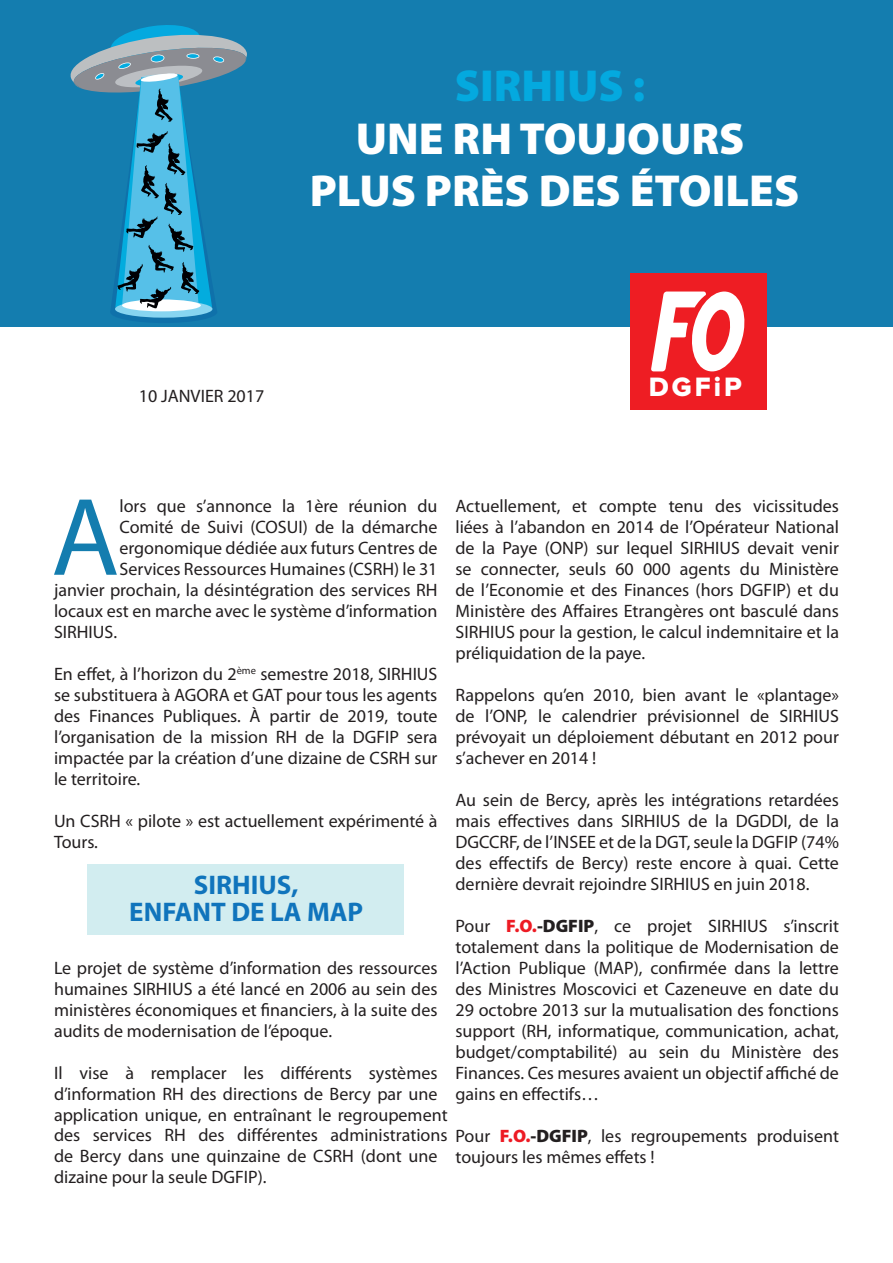
<style>
.page{position:relative;width:893px;height:1263px;background:#fff}
.page>*{position:absolute;margin:0;border:0;box-sizing:border-box;transform-origin:0 0}
.t1{font:111.45px "Myriad Pro";color:#147daf}
.t2{font:900 45px/52.5px "Myriad Pro";color:#fff;text-align:center}
.t3{font:900 45px "Myriad Pro";color:#04a9df}
.t4{font:27.6px "Proxima Nova Extrabld";letter-spacing:.11em;color:#fff}
.t5{font:700 27px "Myriad Pro";color:#1074bc}
.t6{font:18px/21px "Myriad Pro";color:#231f20;text-align:justify}
.s1{font-weight:900;color:#ed1b24}
.s2{font-weight:900}
</style>
<div class="page">
<div style="left:0;top:0;width:893px;height:326px;background:#147daf"></div>
<div style="left:110px;top:301px;width:107px;height:22px;background:#0f71aa;border-radius:50%"></div>
<div style="left:115px;top:300px;width:97px;height:18px;background:#87d5f1;border-radius:50%"></div>
<svg style="left:70px;top:25px;width:177px;height:288px"></svg>
<div style="left:630px;top:273px;width:136px;height:137px;background:#ee1d23"></div>
<svg style="left:651px;top:291px;width:94px;height:80px"></svg>
<div style="left:87px;top:864px;width:317px;height:70px;background:#d2edf0"></div>
<h2 class="t3" style="left:455px;top:61px;width:192px">SIRHIUS :</h2>
<h2 class="t2" style="left:310px;top:113px;width:491px">UNE RH TOUJOURS<br>PLUS PRÈS DES ÉTOILES</h2>
<p class="t6" style="left:139px;top:385px;width:127px">10 JANVIER 2017</p>
<p class="t4" style="left:649px;top:375px;width:95px">DGFiP</p>
<p class="t1" style="left:51px;top:469px;width:70px">A</p>
<p class="t6" style="left:119px;top:495px;width:320px">lors que s’annonce la 1ère réunion du</p>
<p class="t6" style="left:455px;top:495px;width:385px">Actuellement, et compte tenu des vicissitudes liées à l’abandon en 2014 de l’Opérateur National de la Paye (ONP) sur lequel SIRHIUS devait venir se connecter, seuls 60 000 agents du Ministère de l’Economie et des Finances (hors DGFIP) et du Ministère des Affaires Etrangères ont basculé dans SIRHIUS pour la gestion, le calcul indemnitaire et la préliquidation de la paye.</p>
<p class="t6" style="left:455px;top:684px;width:385px">Rappelons qu’en 2010, bien avant le «plantage» de l’ONP, le calendrier prévisionnel de SIRHIUS prévoyait un déploiement débutant en 2012 pour s’achever en 2014 !</p>
<p class="t6" style="left:455px;top:789px;width:385px">Au sein de Bercy, après les intégrations retardées mais effectives dans SIRHIUS de la DGDDI, de la DGCCRF, de l’INSEE et de la DGT, seule la DGFIP (74% des effectifs de Bercy) reste encore à quai. Cette dernière devrait rejoindre SIRHIUS en juin 2018.</p>
<p class="t6" style="left:455px;top:915px;width:385px">Pour <span class="s1">F.O.</span><span class="s2">-DGFIP</span>, ce projet SIRHIUS s’inscrit totalement dans la politique de Modernisation de l’Action Publique (MAP), confirmée dans la lettre des Ministres Moscovici et Cazeneuve en date du 29 octobre 2013 sur la mutualisation des fonctions support (RH, informatique, communication, achat, budget/comptabilité) au sein du Ministère des Finances. Ces mesures avaient un objectif affiché de gains en effectifs…</p>
<p class="t6" style="left:119px;top:516px;width:320px">Comité de Suivi (COSUI) de la démarche</p>
<p class="t6" style="left:119px;top:537px;width:320px">ergonomique dédiée aux futurs Centres de</p>
<p class="t6" style="left:119px;top:558px;width:320px">Services Ressources Humaines (CSRH) le 31</p>
<p class="t6" style="left:54px;top:579px;width:385px">janvier prochain, la désintégration des services RH</p>
<p class="t6" style="left:54px;top:600px;width:385px">locaux est en marche avec le système d’information</p>
<p class="t6" style="left:54px;top:621px;width:65px">SIRHIUS.</p>
<p class="t6" style="left:54px;top:663px;width:385px">En effet, à l’horizon du 2<sup>ème</sup> semestre 2018, SIRHIUS se substituera à AGORA et GAT pour tous les agents des Finances Publiques. À partir de 2019, toute l’organisation de la mission RH de la DGFIP sera impactée par la création d’une dizaine de CSRH sur le territoire.</p>
<p class="t6" style="left:54px;top:810px;width:385px">Un CSRH « pilote » est actuellement expérimenté à<br>Tours.</p>
<p class="t5" style="left:194px;top:867px;width:106px">SIRHIUS,</p>
<p class="t5" style="left:129px;top:894px;width:236px">ENFANT DE LA MAP</p>
<p class="t6" style="left:54px;top:957px;width:385px">Le projet de système d’information des ressources humaines SIRHIUS a été lancé en 2006 au sein des ministères économiques et financiers, à la suite des audits de modernisation de l’époque.</p>
<p class="t6" style="left:54px;top:1062px;width:786px;text-align:left">Il vise à remplacer les différents systèmes<br>d’information RH des directions de Bercy par une<br>application unique, en entraînant le regroupement<br>des services RH des différentes administrations Pour <span class="s1">F.O.</span><span class="s2">-DGFIP</span>, les regroupements produisent de Bercy dans une quinzaine de CSRH (dont une<br>dizaine pour la seule DGFIP).</p>
<p class="t6" style="left:455px;top:1146px;width:201px">toujours les mêmes effets !</p>
</div>
